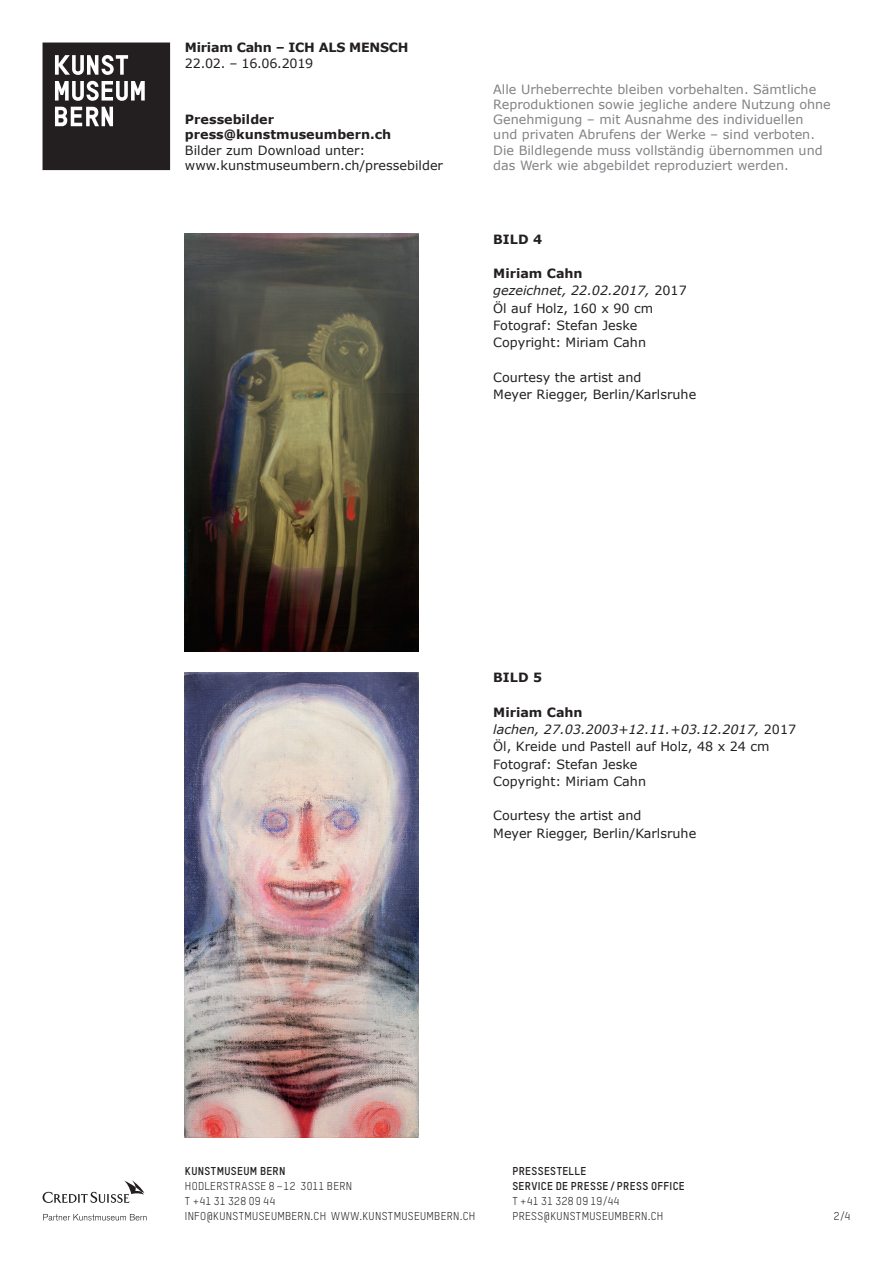
<style>
.page{position:relative;width:893px;height:1263px;background:#fff}
.page>*{position:absolute;margin:0;border:0;box-sizing:border-box;transform-origin:0 0}
.Normal_Text{font:12.75px/17.2px "Verdana";color:#231f20}
.t1{font:12.75px/15.3px "Verdana";color:#808285}
.Normal_Text-2{font:700 12.75px/15.3px "Verdana";color:#231f20}
.Normal_Text-3{font:italic 12.75px "Verdana";color:#231f20}
.Normal_Text-4{font:700 12.75px "Verdana";letter-spacing:-.02em;color:#231f20}
.Normal_Text-5{font:12.75px "Verdana";letter-spacing:-.02em;color:#231f20}
.t2{font:11.25px/15px "TSTARPRO";letter-spacing:.03em;color:#231f20}
.t3{font:700 11.25px/15px "TSTARPRO";letter-spacing:.03em;color:#231f20}
.s1{font-style:normal}
</style>
<div class="page">
<svg style="left:43px;top:43px;width:127px;height:127px;background:#434040"></svg>
<svg style="left:43px;top:1180px;width:101px;height:23px"></svg>
<svg style="left:43px;top:1214px;width:104px;height:6px"></svg>
<img style="left:185px;top:234px;width:234px;height:417px">
<img style="left:185px;top:673px;width:234px;height:465px">
<p class="Normal_Text-4" style="left:185px;top:39px;width:225px">Miriam Cahn – ICH ALS MENSCH</p>
<p class="Normal_Text-5" style="left:185px;top:54px;width:130px">22.02. – 16.06.2019</p>
<p class="Normal_Text-2" style="left:185px;top:112px;width:208px">Pressebilder press@kunstmuseumbern.ch</p>
<p class="Normal_Text" style="left:185px;top:142px;width:260px;line-height:15.3px">Bilder zum Download unter: www.kunstmuseumbern.ch/pressebilder</p>
<p class="t1" style="left:493px;top:81px;width:339px">Alle Urheberrechte bleiben vorbehalten. Sämtliche Reproduktionen sowie jegliche andere Nutzung ohne Genehmigung – mit Ausnahme des individuellen<br>und privaten Abrufens der Werke – sind verboten.<br>Die Bildlegende muss vollständig übernommen und das Werk wie abgebildet reproduziert werden.</p>
<p class="Normal_Text-2" style="left:493px;top:231px;width:50px">BILD 4</p>
<p class="Normal_Text-2" style="left:493px;top:266px;width:91px">Miriam Cahn</p>
<p class="Normal_Text-3" style="left:493px;top:282px;width:195px">gezeichnet, 22.02.2017, <span class="s1">2017</span></p>
<p class="Normal_Text" style="left:493px;top:299px;width:161px">Öl auf Holz, 160 x 90 cm</p>
<p class="Normal_Text" style="left:493px;top:316px;width:146px">Fotograf: Stefan Jeske</p>
<p class="Normal_Text" style="left:493px;top:334px;width:154px">Copyright: Miriam Cahn</p>
<p class="Normal_Text" style="left:493px;top:368px;width:205px">Courtesy the artist and<br>Meyer Riegger, Berlin/Karlsruhe</p>
<p class="Normal_Text-2" style="left:493px;top:670px;width:50px">BILD 5</p>
<p class="Normal_Text-2" style="left:493px;top:704px;width:91px">Miriam Cahn</p>
<p class="Normal_Text-3" style="left:493px;top:721px;width:305px">lachen, 27.03.2003+12.11.+03.12.2017, <span class="s1">2017</span></p>
<p class="Normal_Text" style="left:493px;top:738px;width:278px">Öl, Kreide und Pastell auf Holz, 48 x 24 cm</p>
<p class="Normal_Text" style="left:493px;top:755px;width:146px">Fotograf: Stefan Jeske</p>
<p class="Normal_Text" style="left:493px;top:772px;width:154px">Copyright: Miriam Cahn</p>
<p class="Normal_Text" style="left:493px;top:807px;width:205px">Courtesy the artist and<br>Meyer Riegger, Berlin/Karlsruhe</p>
<p class="t3" style="left:185px;top:1164px;width:102px">KUNSTMUSEUM BERN</p>
<p class="t2" style="left:185px;top:1179px;width:292px">HODLERSTRASSE 8 –12 3011 BERN<br>T +41 31 328 09 44<br>INFO@KUNSTMUSEUMBERN.CH WWW.KUNSTMUSEUMBERN.CH</p>
<p class="t3" style="left:512px;top:1164px;width:174px">PRESSESTELLE<br>SERVICE DE PRESSE/PRESS OFFICE</p>
<p class="t2" style="left:512px;top:1194px;width:153px">T +41 31 328 09 19/44<br>PRESS@KUNSTMUSEUMBERN.CH</p>
<p class="t2" style="left:834px;top:1209px;width:18px">2/4</p>
</div>
